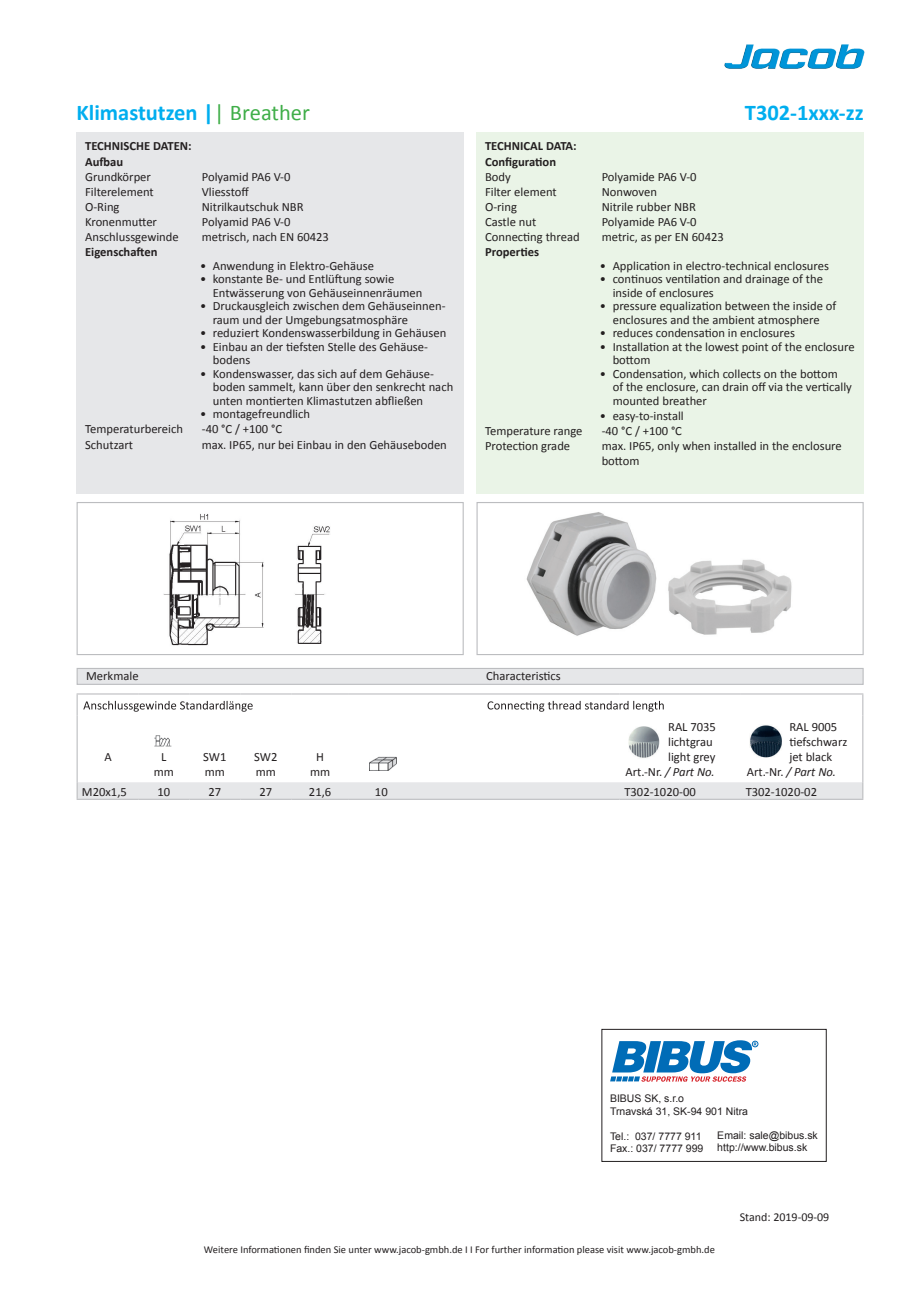
<style>
.page{position:relative;width:919px;height:1289px;background:#fff}
.page>*{position:absolute;margin:0;border:0;box-sizing:border-box;transform-origin:0 0}
.t1{font:700 22.5px "Calibri";color:#00aeef}
.t2{font:12.6px/13.5px "Calibri";color:#231f20}
.t3{font:700 12.6px/15.1px "Calibri";color:#231f20}
.t4{font:12px "Calibri";color:#231f20}
.t5{font:10.5px/12.6px "Arial";color:#231f20}
.t6{font:10.5px "Calibri";color:#231f20}
.s1{font-weight:400;color:#40ae49}
.s2{font-style:italic}
</style>
<div class="page">
<img style="left:526px;top:512px;width:266px;height:124px">
<div style="left:476px;top:502px;width:387px;height:153px;border:1px solid #bcbdc0"></div>
<svg style="left:862px;top:694px;width:1px;height:21px"></svg>
<hr style="left:862px;top:715px;width:1px;height:67px;background:#bcbdc0">
<hr style="left:77px;top:715px;width:1px;height:67px;background:#bcbdc0">
<div style="left:77px;top:782px;width:786px;height:16px;background:#e6e7e9"></div>
<hr style="left:77px;top:798px;width:61px;height:1px;background:#bcbdc0">
<hr style="left:138px;top:798px;width:51px;height:1px;background:#bcbdc0">
<hr style="left:189px;top:798px;width:51px;height:1px;background:#bcbdc0">
<hr style="left:240px;top:798px;width:51px;height:1px;background:#bcbdc0">
<hr style="left:291px;top:798px;width:58px;height:1px;background:#bcbdc0">
<hr style="left:349px;top:798px;width:270px;height:1px;background:#bcbdc0">
<hr style="left:619px;top:798px;width:121px;height:1px;background:#bcbdc0">
<hr style="left:740px;top:798px;width:123px;height:1px;background:#bcbdc0">
<hr style="left:77px;top:693px;width:61px;height:1px;background:#bcbdc0">
<hr style="left:138px;top:693px;width:51px;height:1px;background:#bcbdc0">
<hr style="left:189px;top:693px;width:51px;height:1px;background:#bcbdc0">
<hr style="left:240px;top:693px;width:51px;height:1px;background:#bcbdc0">
<hr style="left:291px;top:693px;width:58px;height:1px;background:#bcbdc0">
<hr style="left:349px;top:693px;width:270px;height:1px;background:#bcbdc0">
<hr style="left:619px;top:693px;width:121px;height:1px;background:#bcbdc0">
<hr style="left:740px;top:693px;width:123px;height:1px;background:#bcbdc0">
<svg style="left:77px;top:694px;width:586px;height:21px"></svg>
<img style="left:163px;top:514px;width:167px;height:132px">
<div style="left:77px;top:502px;width:386px;height:153px;border:1px solid #bcbdc0"></div>
<div style="left:77px;top:668px;width:786px;height:16px;background:#e6e7e9"></div>
<div style="left:77px;top:668px;width:786px;height:17px;border:1px solid #bcbdc0"></div>
<div style="left:77px;top:132px;width:386px;height:361px;background:#e6e7e9"></div>
<div style="left:476px;top:132px;width:387px;height:361px;background:#eaf4e7"></div>
<img style="left:154px;top:735px;width:18px;height:11px">
<img style="left:370px;top:756px;width:27px;height:14px">
<img style="left:628px;top:726px;width:32px;height:32px">
<img style="left:749px;top:725px;width:33px;height:33px">
<img style="left:724px;top:44px;width:141px;height:25px">
<div style="left:601px;top:1029px;width:225px;height:132px;background:#fff;border:1px solid #231f20"></div>
<div style="left:751px;top:1040px;width:7px;height:7px;border:1px solid #006cb7;border-radius:50%"></div>
<svg style="left:610px;top:1040px;width:146px;height:41px"></svg>
<h1 class="t1" style="left:77px;top:98px;width:235px">Klimastutzen |<span class="s1">| Breather</span></h1>
<h1 class="t1" style="left:744px;top:98px;width:120px">T302-1xxx-zz</h1>
<p class="t3" style="left:85px;top:139px;width:108px">TECHNISCHE DATEN:<br>Aufbau</p>
<p class="t2" style="left:85px;top:170px;width:67px">Grundkörper</p>
<p class="t2" style="left:202px;top:170px;width:90px">Polyamid PA6 V-0</p>
<p class="t2" style="left:85px;top:185px;width:70px">Filterelement</p>
<p class="t2" style="left:202px;top:185px;width:49px">Vliesstoff</p>
<p class="t2" style="left:85px;top:200px;width:36px">O-Ring</p>
<p class="t2" style="left:202px;top:200px;width:103px">Nitrilkautschuk NBR</p>
<p class="t2" style="left:85px;top:215px;width:73px">Kronenmutter</p>
<p class="t2" style="left:202px;top:215px;width:90px">Polyamid PA6 V-0</p>
<p class="t2" style="left:85px;top:230px;width:95px">Anschlussgewinde</p>
<p class="t2" style="left:202px;top:230px;width:129px">metrisch, nach EN 60423</p>
<p class="t3" style="left:85px;top:244px;width:74px">Eigenschaften</p>
<p class="t2" style="left:200px;top:259px;width:175px">• Anwendung in Elektro-Gehäuse</p>
<p class="t2" style="left:213px;top:272px;width:211px;text-indent:-13px">• konstante Be- und Entlüftung sowie<br>Entwässerung von Gehäuseinnenräumen</p>
<p class="t2" style="left:213px;top:299px;width:234px;text-indent:-13px">• Druckausgleich zwischen dem Gehäuseinnen&shy;raum und der Umgebungsatmosphäre</p>
<p class="t2" style="left:200px;top:326px;width:248px">• reduziert Kondenswasserbildung in Gehäusen</p>
<p class="t2" style="left:213px;top:340px;width:217px;text-indent:-13px">• Einbau an der tiefsten Stelle des Gehäuse&shy;bodens</p>
<p class="t2" style="left:213px;top:367px;width:242px;text-indent:-13px">• Kondenswasser, das sich auf dem Gehäuse&shy;boden sammelt, kann über den senkrecht nach unten montierten Klimastutzen abfließen</p>
<p class="t2" style="left:200px;top:407px;width:111px">• montagefreundlich</p>
<p class="t2" style="left:85px;top:422px;width:99px">Temperaturbereich</p>
<p class="t2" style="left:202px;top:422px;width:82px">-40 °C / +100 °C</p>
<p class="t2" style="left:85px;top:437px;width:50px">Schutzart</p>
<p class="t2" style="left:202px;top:437px;width:246px">max. IP65, nur bei Einbau in den Gehäuseboden</p>
<p class="t3" style="left:485px;top:139px;width:93px">TECHNICAL DATA:<br>Configuration</p>
<p class="t2" style="left:485px;top:170px;width:27px">Body</p>
<p class="t2" style="left:601px;top:170px;width:96px">Polyamide PA6 V-0</p>
<p class="t2" style="left:485px;top:185px;width:73px">Filter element</p>
<p class="t2" style="left:601px;top:185px;width:57px">Nonwoven</p>
<p class="t2" style="left:485px;top:200px;width:34px">O-ring</p>
<p class="t2" style="left:601px;top:200px;width:96px">Nitrile rubber NBR</p>
<p class="t2" style="left:485px;top:215px;width:53px">Castle nut</p>
<p class="t2" style="left:601px;top:215px;width:96px">Polyamide PA6 V-0</p>
<p class="t2" style="left:485px;top:230px;width:96px">Connecting thread</p>
<p class="t2" style="left:601px;top:230px;width:124px">metric, as per EN 60423</p>
<p class="t3" style="left:485px;top:244px;width:56px">Properties</p>
<p class="t2" style="left:600px;top:259px;width:230px">• Application in electro-technical enclosures</p>
<p class="t2" style="left:612px;top:272px;width:212px;text-indent:-13px">• continuos ventilation and drainage of the inside of enclosures</p>
<p class="t2" style="left:600px;top:299px;width:238px;text-align:center">• pressure equalization between the inside of enclosures and the ambient atmosphere</p>
<p class="t2" style="left:600px;top:326px;width:196px">• reduces condensation in enclosures</p>
<p class="t2" style="left:612px;top:340px;width:243px;text-indent:-13px">• Installation at the lowest point of the enclosure bottom</p>
<p class="t2" style="left:612px;top:367px;width:241px;text-indent:-13px">• Condensation, which collects on the bottom<br>of the enclosure, can drain off via the vertically mounted breather</p>
<p class="t2" style="left:600px;top:409px;width:85px">• easy-to-install</p>
<p class="t2" style="left:485px;top:424px;width:99px">Temperature range</p>
<p class="t2" style="left:601px;top:424px;width:82px">-40 °C / +100 °C</p>
<p class="t2" style="left:485px;top:439px;width:87px">Protection grade</p>
<p class="t2" style="left:601px;top:438px;width:242px;line-height:15.1px">max. IP65, only when installed in the enclosure bottom</p>
<p class="t2" style="left:86px;top:669px;width:54px">Merkmale</p>
<p class="t2" style="left:486px;top:669px;width:76px">Characteristics</p>
<p class="t2" style="left:104px;top:750px;width:9px">A</p>
<p class="t2" style="left:154px;top:749px;width:22px;line-height:15.1px;text-align:center">L mm</p>
<p class="t2" style="left:203px;top:749px;width:25px;line-height:15.1px">SW1 mm</p>
<p class="t2" style="left:254px;top:749px;width:25px;line-height:15.1px">SW2 mm</p>
<p class="t2" style="left:310px;top:749px;width:22px;line-height:15.1px;text-align:center">H mm</p>
<p class="t2" style="left:625px;top:719px;width:92px;line-height:15.1px;text-align:right">RAL 7035 lichtgrau<br>light grey<br>Art.-Nr. <span class="s2">/ Part No.</span></p>
<p class="t2" style="left:789px;top:720px;width:49px">RAL 9005</p>
<p class="t2" style="left:789px;top:735px;width:59px">tiefschwarz</p>
<p class="t2" style="left:789px;top:750px;width:44px">jet black</p>
<p class="t2" style="left:746px;top:765px;width:91px">Art.-Nr. <span class="s2">/ Part No.</span></p>
<p class="t2" style="left:82px;top:784px;width:46px">M20x1,5</p>
<p class="t2" style="left:157px;top:784px;width:14px">10</p>
<p class="t2" style="left:208px;top:784px;width:14px">27</p>
<p class="t2" style="left:259px;top:784px;width:14px">27</p>
<p class="t2" style="left:309px;top:784px;width:24px">21,6</p>
<p class="t2" style="left:375px;top:784px;width:14px">10</p>
<p class="t2" style="left:624px;top:784px;width:73px">T302-1020-00</p>
<p class="t2" style="left:745px;top:784px;width:73px">T302-1020-02</p>
<p class="t5" style="left:610px;top:1092px;width:139px">BIBUS SK, s.r.o<br>Trnavská 31, SK-94 901 Nitra</p>
<p class="t5" style="left:610px;top:1129px;width:95px">Tel.: 037/ 7777 911<br>Fax.: 037/ 7777 999</p>
<p class="t5" style="left:717px;top:1128px;width:102px">Email: sale@bibus.sk http://www.bibus.sk</p>
<p class="t6" style="left:204px;top:1242px;width:512px">Weitere Informationen finden Sie unter www.jacob-gmbh.de I I For further information please visit www.jacob-gmbh.de</p>
<p class="t4" style="left:739px;top:1209px;width:91px">Stand: 2019-09-09</p>
</div>
